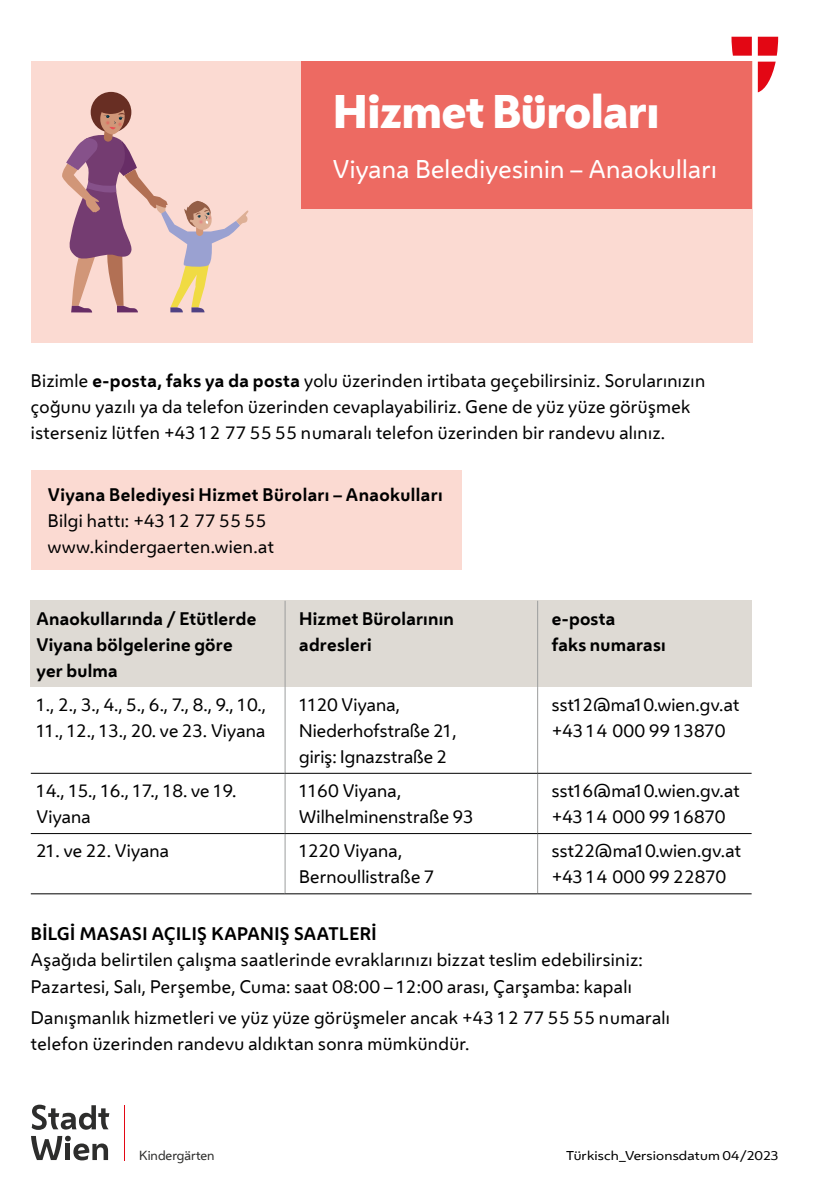
<style>
.page{position:relative;width:840px;height:1191px;background:#fff}
.page>*{position:absolute;margin:0;border:0;box-sizing:border-box;transform-origin:0 0}
.t1{font:800 44px "Wiener Melange";letter-spacing:-.015em;color:#fff}
.t2{font:24px "Wiener Melange";letter-spacing:.015em;color:#fff}
.t3{font:17px/26px "Wiener Melange";letter-spacing:.02em;color:#000}
.t4{font:700 17px/26px "Wiener Melange";letter-spacing:.015em;color:#000}
.t5{font:12.4px "Wiener Melange";color:#2d2d2c}
.t6{font:12px "Wiener Melange";letter-spacing:.01em;color:#000;scale:1.13 1}
.s1{font-style:inherit}
.s2{font-weight:700}
</style>
<div class="page">
<div style="left:31px;top:470px;width:430px;height:100px;background:#fbdad2"></div>
<hr style="left:124px;top:1105px;width:1px;height:55px;background:#e30714">
<div style="left:31px;top:601px;width:254px;height:86px;background:#dedad4"></div>
<div style="left:285px;top:601px;width:252px;height:86px;background:#dedad4"></div>
<div style="left:537px;top:601px;width:214px;height:86px;background:#dedad4"></div>
<hr style="left:31px;top:773px;width:254px;height:1px;background:#000">
<hr style="left:31px;top:833px;width:254px;height:1px;background:#000">
<hr style="left:31px;top:893px;width:254px;height:1px;background:#000">
<hr style="left:284px;top:601px;width:1px;height:86px;background:#9c9d9d">
<hr style="left:537px;top:601px;width:1px;height:86px;background:#9c9d9d">
<hr style="left:284px;top:687px;width:1px;height:86px;background:#9c9d9d">
<hr style="left:537px;top:687px;width:1px;height:86px;background:#9c9d9d">
<hr style="left:284px;top:773px;width:1px;height:60px;background:#9c9d9d">
<hr style="left:537px;top:773px;width:1px;height:60px;background:#9c9d9d">
<hr style="left:284px;top:834px;width:1px;height:59px;background:#9c9d9d">
<hr style="left:537px;top:834px;width:1px;height:59px;background:#9c9d9d">
<hr style="left:285px;top:773px;width:252px;height:1px;background:#000">
<hr style="left:537px;top:773px;width:214px;height:1px;background:#000">
<hr style="left:285px;top:833px;width:252px;height:1px;background:#000">
<hr style="left:537px;top:833px;width:214px;height:1px;background:#000">
<hr style="left:285px;top:893px;width:252px;height:1px;background:#000">
<hr style="left:537px;top:893px;width:214px;height:1px;background:#000">
<svg style="left:731px;top:37px;width:20px;height:19px"></svg>
<svg style="left:757px;top:37px;width:20px;height:19px"></svg>
<svg style="left:757px;top:62px;width:18px;height:30px"></svg>
<div style="left:31px;top:61px;width:720px;height:282px;background:#fbdad2"></div>
<svg style="left:91px;top:92px;width:40px;height:40px"></svg>
<div style="left:95px;top:95px;width:31px;height:19px;background:#682e23;border-radius:50%"></div>
<svg style="left:62px;top:101px;width:186px;height:211px"></svg>
<div style="left:301px;top:61px;width:450px;height:148px;background:#ed6a62"></div>
<svg style="left:32px;top:1104px;width:77px;height:25px"></svg>
<svg style="left:31px;top:1135px;width:77px;height:25px"></svg>
<h1 class="t1" style="left:332px;top:84px;width:328px">Hizmet Büroları</h1>
<h1 class="t2" style="left:332px;top:155px;width:385px">Viyana Belediyesinin – Anaok<span class="s1">ulları</span></h1>
<p class="t3" style="left:31px;top:368px;width:675px">Bizimle <span class="s2">e-posta, faks ya da posta</span> yolu üzerinden irtibata ge<span class="s1">ç</span>ebilirsiniz. Sorular<span class="s1">ı</span>n<span class="s1">ı</span>z<span class="s1">ı</span>n <span class="s1">ç</span>o<span class="s1">ğ</span>unu yaz<span class="s1">ı</span>l<span class="s1">ı y</span>a da telefon üzerinden cevaplayabiliriz. Gene de yüz yüze görü<span class="s1">ş</span>mek isterseniz lütfen +43 1 2 77 55 55 numaral<span class="s1">ı t</span>elefon üzerinden bir randevu al<span class="s1">ı</span>n<span class="s1">ı</span>z.</p>
<p class="t4" style="left:48px;top:480px;width:396px">Viyana Belediyesi Hizmet Büroları – Anaokulları</p>
<p class="t3" style="left:48px;top:507px;width:227px">Bilgi hatt<span class="s1">ı: +</span>43 1 2 77 55 55 www.kindergaerten.wien.at</p>
<p class="t4" style="left:36px;top:604px;width:221px">Anaokullarında / Etütlerde<br>Viyana bölgelerine göre yer bulma</p>
<p class="t4" style="left:299px;top:604px;width:156px">Hizmet Bürolarının adresleri</p>
<p class="t4" style="left:551px;top:604px;width:115px">e-posta<br>faks numarası</p>
<p class="t3" style="left:36px;top:692px;width:231px">1 ., 2., 3., 4., 5., 6., 7., 8., 9., 1 0.,<br>11 ., 1 2., 1 3., 20. ve 23. Viyana</p>
<p class="t3" style="left:299px;top:692px;width:159px">11 20 Viyana,<br>Niederhofstraße 21 , giri<span class="s1">ş</span>: Ignazstraße 2</p>
<p class="t3" style="left:551px;top:692px;width:189px">sst1 2@ma1 0.wien.gv.at +43 1 4 000 99 1 3870</p>
<p class="t3" style="left:36px;top:778px;width:201px">1 4., 1 5., 1 6., 1 7., 1 8. ve 1 9.<br><span class="s1">Viyana</span></p>
<p class="t3" style="left:299px;top:778px;width:175px">11 60 Viyana,<br>Wilhelminenstraße 93</p>
<p class="t3" style="left:551px;top:778px;width:189px">sst1 6@ma1 0.wien.gv.at +43 1 4 000 99 1 6870</p>
<p class="t3" style="left:36px;top:838px;width:134px">21 . ve 22. Viyana</p>
<p class="t3" style="left:299px;top:838px;width:136px">1 220 Viyana,<br>Bernoullistraße 7</p>
<p class="t3" style="left:551px;top:838px;width:191px">sst22@ma1 0.wien.gv.at +43 1 4 000 99 22870</p>
<h2 class="t4" style="left:31px;top:919px;width:347px">BİLGİ MASASI AÇILIŞ KAPANIŞ SAATLERİ</h2>
<p class="t3" style="left:31px;top:947px;width:613px">A<span class="s1">ş</span>a<span class="s1">ğı</span>da belirtilen <span class="s1">ç</span>al<span class="s1">ış</span>ma saatlerinde evraklar<span class="s1">ını</span>z<span class="s1">ı</span> bizzat teslim edebilirsiniz:</p>
<p class="t3" style="left:31px;top:970px;width:640px;line-height:31.8px">Pazartesi, Sal<span class="s1">ı</span>, Per<span class="s1">ş</span>embe, Cuma: saat 08:00 – 1 2:00 aras<span class="s1">ı</span>, <span class="s1">Ç</span>ar<span class="s1">ş</span>amba: kapal<span class="s1">ı<br></span>Dan<span class="s1">ış</span>manl<span class="s1">ı</span>k hizmetleri ve yüz yüze görü<span class="s1">ş</span>meler ancak +43 1 2 77 55 55 numaral<span class="s1">ı</span></p>
<p class="t3" style="left:31px;top:1031px;width:440px">telefon üzerinden randevu ald<span class="s1">ı</span>ktan sonra mümkündür.</p>
<p class="t5" style="left:139px;top:1147px;width:77px">Kindergärten</p>
<p class="t6" style="left:566px;top:1148px;width:189px">Türkisch_Versionsdatum 04/2023</p>
</div>
